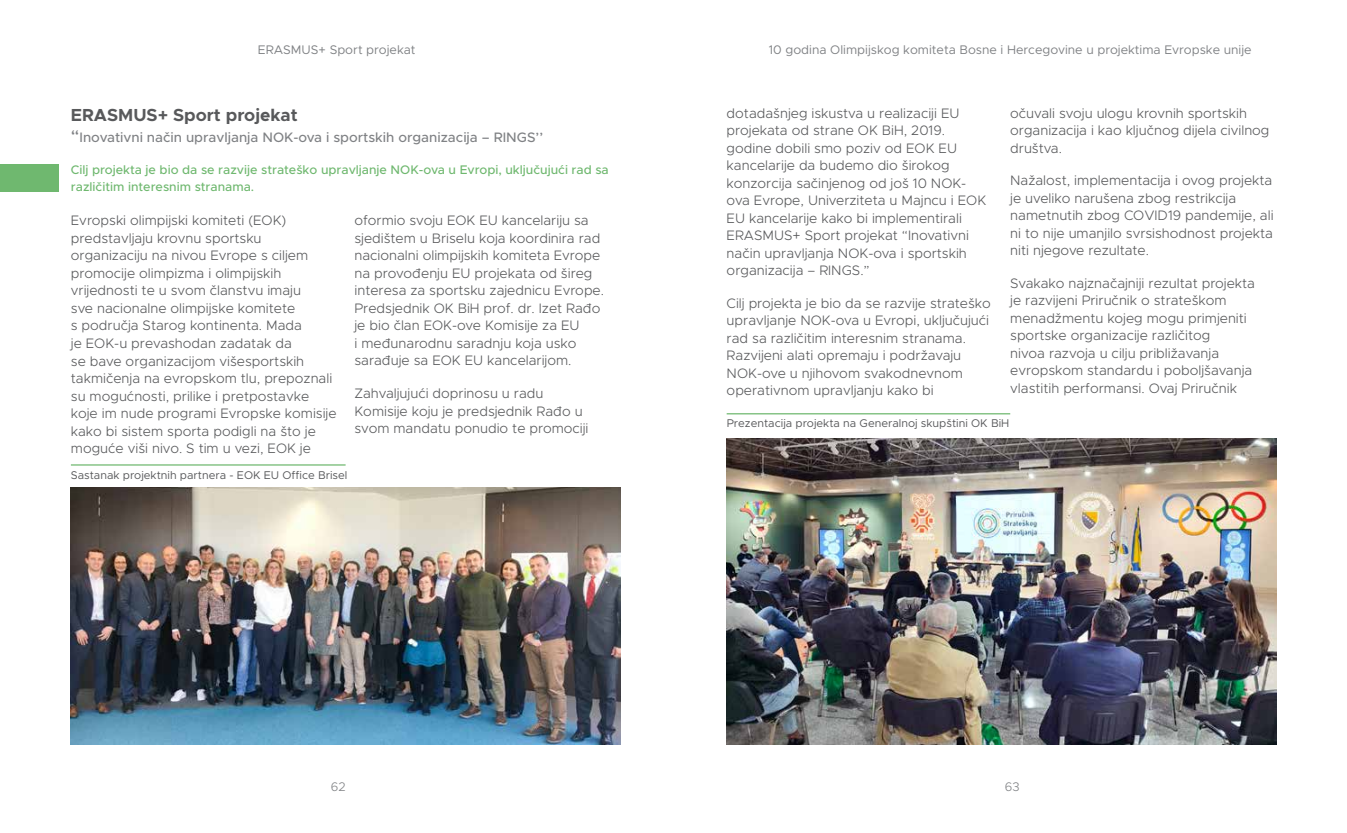
<style>
.page{position:relative;width:1347px;height:833px;background:#fff}
.page>*{position:absolute;margin:0;border:0;box-sizing:border-box;transform-origin:0 0}
.t1{font:700 17.5px "Metropolis";color:#58595b}
.t2{font:300 13.75px/17.5px "Metropolis";color:#58595b}
.t3{font:500 13.75px "Metropolis";color:#808285}
.t4{font:500 12.5px/17.5px "Metropolis";color:#6fb86f}
.t5{font:12.5px "Metropolis";color:#808285}
.t6{font:300 12.5px "Metropolis";color:#808285}
.t7{font:11.25px "Metropolis";color:#58595b}
.s1{font-size:17.5px}
</style>
<div class="page">
<div style="left:0;top:164px;width:59px;height:27px;background:#6fb86f"></div>
<img style="left:71px;top:487px;width:549px;height:258px">
<hr style="left:71px;top:464px;width:274px;height:1px;background:#6fb86f">
<img style="left:726px;top:438px;width:550px;height:306px">
<hr style="left:726px;top:413px;width:284px;height:1px;background:#6fb86f">
<p class="t5" style="left:258px;top:42px;width:159px">ERASMUS+ Sport projekat</p>
<p class="t1" style="left:71px;top:104px;width:228px">ERASMUS+ Sport projekat</p>
<p class="t3" style="left:71px;top:128px;width:474px"><span class="s1">“</span>Inovativni način upravljanja NOK-ova i sportskih organizacija – RINGS’’</p>
<p class="t4" style="left:71px;top:161px;width:539px">Cilj projekta je bio da se razvije strateško upravljanje NOK-ova u Evropi, uključujući rad sa različitim interesnim stranama.</p>
<p class="t2" style="left:71px;top:212px;width:267px">Evropski olimpijski komiteti (EOK) predstavljaju krovnu sportsku organizaciju na nivou Evrope s ciljem promocije olimpizma i olimpijskih vrijednosti te u svom članstvu imaju<br>sve nacionalne olimpijske komitete<br>s područja Starog kontinenta. Mada<br>je EOK-u prevashodan zadatak da<br>se bave organizacijom višesportskih takmičenja na evropskom tlu, prepoznali su mogućnosti, prilike i pretpostavke koje im nude programi Evropske komisije kako bi sistem sporta podigli na što je moguće viši nivo. S tim u vezi, EOK je</p>
<p class="t2" style="left:354px;top:212px;width:251px">oformio svoju EOK EU kancelariju sa sjedištem u Briselu koja koordinira rad nacionalni olimpijskih komiteta Evrope na provođenju EU projekata od šireg interesa za sportsku zajednicu Evrope.<br>Predsjednik OK BiH prof. dr. Izet Rađo je bio član EOK-ove Komisije za EU<br>i međunarodnu saradnju koja usko sarađuje sa EOK EU kancelarijom.</p>
<p class="t2" style="left:354px;top:384px;width:235px">Zahvaljujući doprinosu u radu<br>Komisije koju je predsjednik Rađo u svom mandatu ponudio te promociji</p>
<p class="t7" style="left:71px;top:468px;width:278px">Sastanak projektnih partnera - EOK EU Office Brisel</p>
<p class="t5" style="left:769px;top:42px;width:484px">10 godina Olimpijskog komiteta Bosne i Hercegovine u projektima Evropske unije</p>
<p class="t2" style="left:1010px;top:104px;width:261px">očuvali svoju ulogu krovnih sportskih organizacija i kao ključnog dijela civilnog društva.</p>
<p class="t2" style="left:1010px;top:172px;width:265px">Nažalost, implementacija i ovog projekta je uveliko narušena zbog restrikcija nametnutih zbog COVID19 pandemije, ali ni to nije umanjilo svrsishodnost projekta niti njegove rezultate.</p>
<p class="t2" style="left:1010px;top:274px;width:246px">Svakako najznačajniji rezultat projekta je razvijeni Priručnik o strateškom menadžmentu kojeg mogu primjeniti sportske organizacije različitog<br>nivoa razvoja u cilju približavanja evropskom standardu i poboljšavanja vlastitih performansi. Ovaj Priručnik</p>
<p class="t2" style="left:726px;top:104px;width:261px">dotadašnjeg iskustva u realizaciji EU projekata od strane OK BiH, 2019. godine dobili smo poziv od EOK EU kancelarije da budemo dio širokog konzorcija sačinjenog od još 10 NOK&shy;ova Evrope, Univerziteta u Majncu i EOK EU kancelarije kako bi implementirali ERASMUS+ Sport projekat “Inovativni način upravljanja NOK-ova i sportskih organizacija – RINGS.”</p>
<p class="t2" style="left:726px;top:294px;width:266px">Cilj projekta je bio da se razvije strateško upravljanje NOK-ova u Evropi, uključujući rad sa različitim interesnim stranama.<br>Razvijeni alati opremaju i podržavaju NOK-ove u njihovom svakodnevnom operativnom upravljanju kako bi</p>
<p class="t7" style="left:726px;top:416px;width:284px">Prezentacija projekta na Generalnoj skupštini OK BiH</p>
<p class="t6" style="left:331px;top:779px;width:16px">62</p>
<p class="t6" style="left:1005px;top:779px;width:16px">63</p>
</div>
